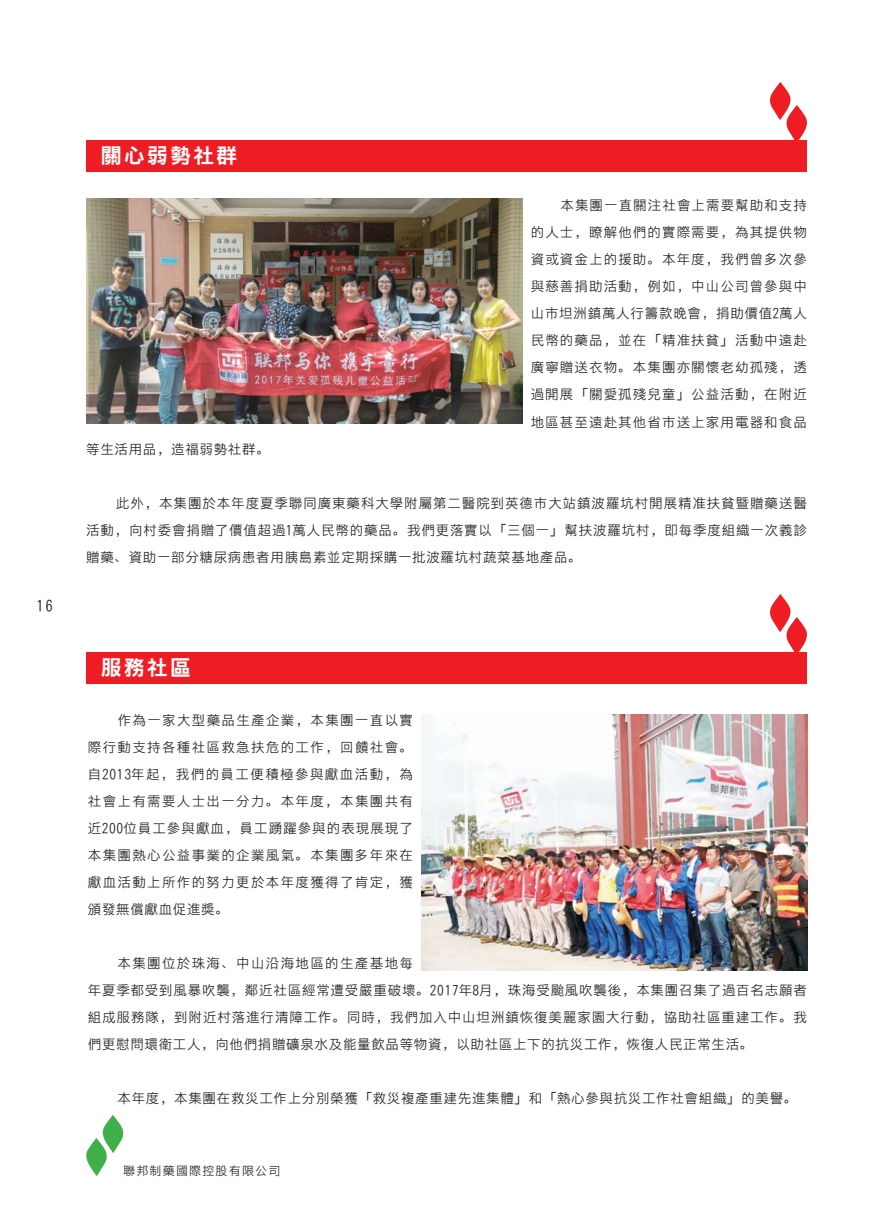
<style>
.page{position:relative;width:893px;height:1212px;background:#fff}
.page>*{position:absolute;margin:0;border:0;box-sizing:border-box;transform-origin:0 0}
.t1{font:21px "DF Hei W7 A";letter-spacing:.1em;color:#fff}
.t2{font:15px "DF Hei W3 A";color:#231f20}
.t3{font:13.5px/27px "DF Hei W3 A";letter-spacing:.06em;color:#231f20;text-align:justify}
.t4{font:12px "DF Hei W3 A";letter-spacing:.1em;color:#231f20}
</style>
<div class="page">
<div style="left:86px;top:140px;width:721px;height:31px;background:#ee1d23"></div>
<svg style="left:770px;top:82px;width:37px;height:58px"></svg>
<div style="left:86px;top:652px;width:721px;height:31px;background:#ee1d23"></div>
<svg style="left:770px;top:594px;width:37px;height:58px"></svg>
<svg style="left:86px;top:1115px;width:38px;height:61px"></svg>
<img style="left:422px;top:714px;width:385px;height:257px">
<img style="left:86px;top:199px;width:436px;height:224px">
<p class="t2" style="left:36px;top:598px;width:18px">16</p>
<h1 class="t1" style="left:101px;top:145px;width:138px">關心弱勢社群</h1>
<p class="t3" style="left:86px;top:435px;width:185px">等生活用品，造福弱勢社群。</p>
<p class="t3" style="left:531px;top:192px;width:278px;text-indent:30px">本集團一直關注社會上需要幫助和支持的人士，瞭解他們的實際需要，為其提供物資或資金上的援助。本年度，我們曾多次參與慈善捐助活動，例如，中山公司曾參與中山市坦洲鎮萬人行籌款晚會，捐助價值2萬人民幣的藥品，並在「精准扶貧」活動中遠赴廣寧贈送衣物。本集團亦關懷老幼孤殘，透過開展「關愛孤殘兒童」公益活動，在附近地區甚至遠赴其他省市送上家用電器和食品</p>
<p class="t3" style="left:86px;top:489px;width:722px;text-indent:30px">此外，本集團於本年度夏季聯同廣東藥科大學附屬第二醫院到英德市大站鎮波羅坑村開展精准扶貧暨贈藥送醫活動，向村委會捐贈了價值超過1萬人民幣的藥品。我們更落實以「三個一」幫扶波羅坑村，即每季度組織一次義診贈藥、資助一部分糖尿病患者用胰島素並定期採購一批波羅坑村蔬菜基地產品。</p>
<h1 class="t1" style="left:101px;top:657px;width:92px">服務社區</h1>
<p class="t3" style="left:88px;top:706px;width:327px;text-indent:30px">作為一家大型藥品生產企業，本集團一直以實際行動支持各種社區救急扶危的工作，回饋社會。自2013年起，我們的員工便積極參與獻血活動，為社會上有需要人士出一分力。本年度，本集團共有近200位員工參與獻血，員工踴躍參與的表現展現了本集團熱心公益事業的企業風氣。本集團多年來在獻血活動上所作的努力更於本年度獲得了肯定，獲頒發無償獻血促進獎。</p>
<p class="t3" style="left:88px;top:949px;width:721px;text-align:left;text-indent:30px">本集團位於珠海、中山沿海地區的生產基地每<br>年夏季都受到風暴吹襲，鄰近社區經常遭受嚴重破壞。2017年8月，珠海受颱風吹襲後，本集團召集了過百名志願者組成服務隊，到附近村落進行清障工作。同時，我們加入中山坦洲鎮恢復美麗家園大行動，協助社區重建工作。我們更慰問環衛工人，向他們捐贈礦泉水及能量飲品等物資，以助社區上下的抗災工作，恢復人民正常生活。</p>
<p class="t3" style="left:118px;top:1084px;width:681px">本年度，本集團在救災工作上分別榮獲「救災複產重建先進集體」和「熱心參與抗災工作社會組織」的美譽。</p>
<p class="t4" style="left:123px;top:1165px;width:159px">聯邦制藥國際控股有限公司</p>
</div>
